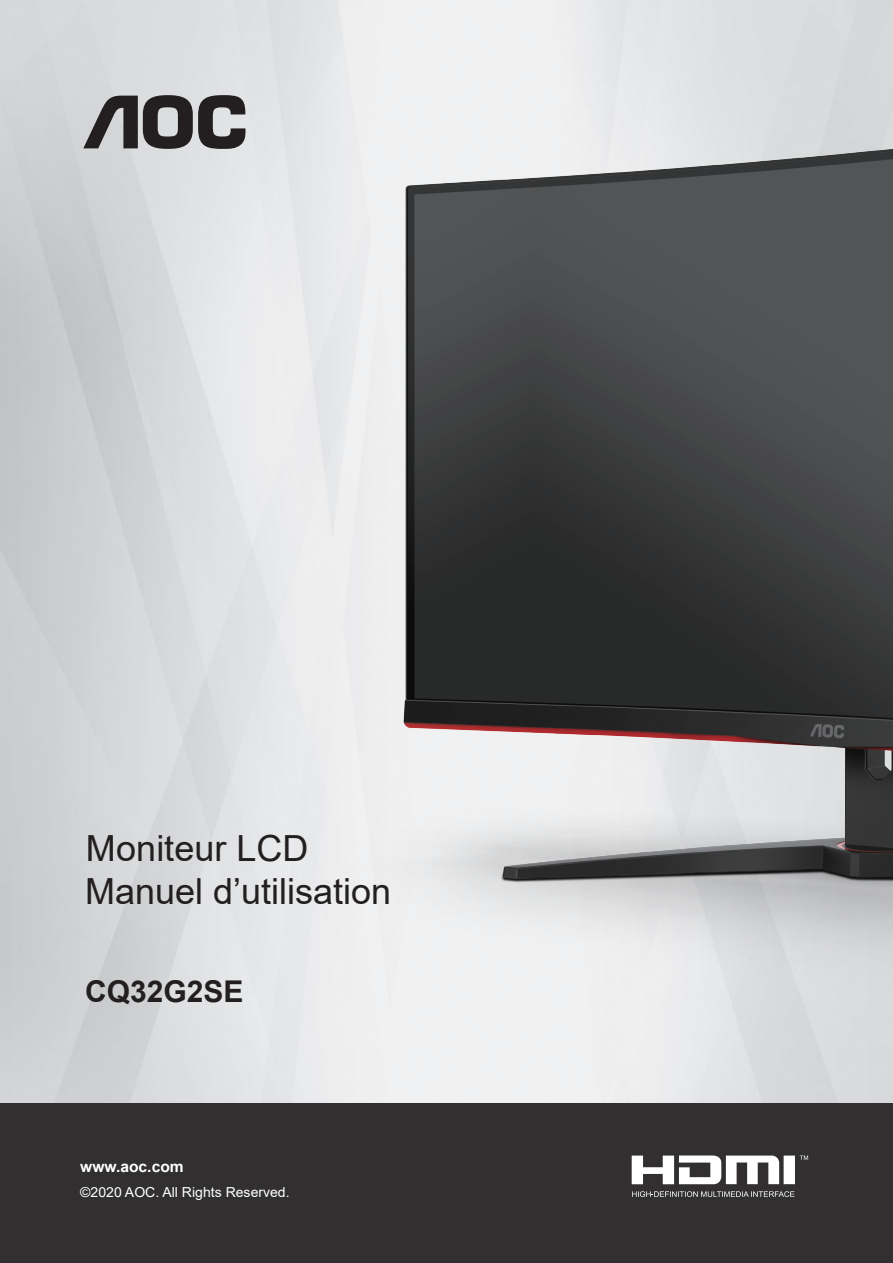
<style>
.page{position:relative;width:893px;height:1263px;background:#fff}
.page>*{position:absolute;margin:0;border:0;box-sizing:border-box;transform-origin:0 0}
.无间隔{font:36px "Arial";color:#231f20}
.无间隔-2{font:700 30px "Arial";color:#231f20}
.t1{font:700 15.3px "Arial";color:#fff}
.t2{font:13.8px "Arial";color:#fff}
</style>
<div class="page">
<img style="left:0;top:0;width:893px;height:1104px">
<svg style="left:83px;top:95px;width:162px;height:54px;background:#716f70"></svg>
<div style="left:0;top:1104px;width:893px;height:159px;background:#312f30"></div>
<svg style="left:632px;top:1155px;width:176px;height:29px"></svg>
<svg style="left:632px;top:1191px;width:162px;height:6px"></svg>
<img style="left:343px;top:100px;width:550px;height:912px">
<p class="无间隔" style="left:86px;top:823px;width:224px">Moniteur LCD</p>
<p class="无间隔" style="left:85px;top:866px;width:308px">Manuel d’utilisation</p>
<p class="无间隔-2" style="left:85px;top:970px;width:160px">CQ32G2SE</p>
<p class="t1" style="left:80px;top:1156px;width:105px">www.aoc.com</p>
<p class="t2" style="left:80px;top:1183px;width:211px">©2020 AOC. All Rights Reserved.</p>
</div>
